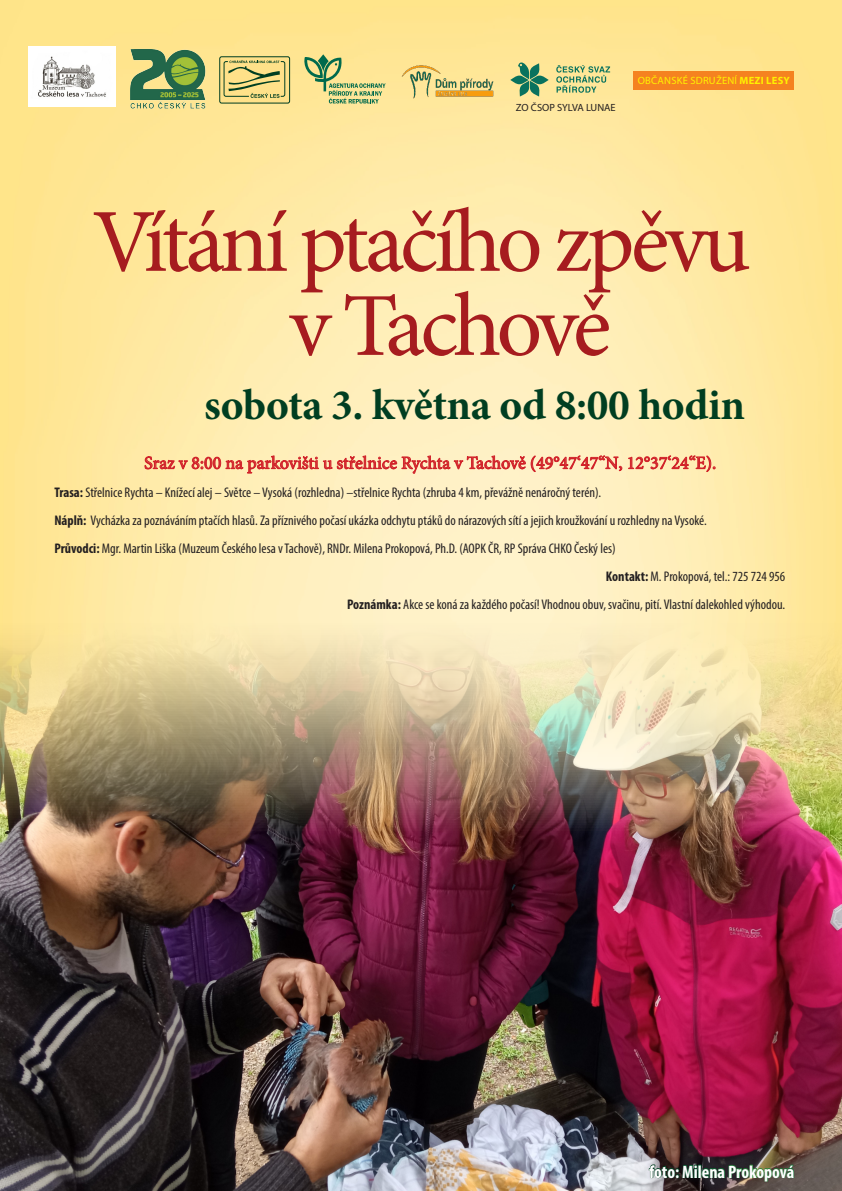
<style>
.page{position:relative;width:842px;height:1191px;background:#fff}
.page>*{position:absolute;margin:0;border:0;box-sizing:border-box;transform-origin:0 0}
.Styl_odstavce1{font:90px "Minion Pro";letter-spacing:-.05em;color:#a61c1f}
.t1{font:700 43.5px "Minion Pro";letter-spacing:-.01em;color:#003e21}
.t2{font:18px "Minion Pro";letter-spacing:-.005em;color:#d1232a}
.t3{font:700 condensed 18px "Myriad Pro";color:#fff}
.t4{font:condensed 14px "Myriad Pro";color:#231f20}
.podnadpis_v_textu{font:10.6px "Myriad Pro";letter-spacing:.02em;color:#fff101}
.t5{font:10.5px "Myriad Pro";color:#231f20}
.s1{font-weight:700}
</style>
<div class="page">
<img style="left:0;top:0;width:842px;height:622px">
<svg style="left:144px;top:454px;width:572px;height:20px;background:#f3bc98"></svg>
<img style="left:0;top:622px;width:842px;height:569px">
<div style="left:634px;top:71px;width:160px;height:19px;background:#f58220"></div>
<div style="left:220px;top:57px;width:70px;height:46px;background:#ffe189;border-radius:2px"></div>
<div style="left:219px;top:57px;width:71px;height:46px;border:1px solid #003e21;border-radius:2px"></div>
<svg style="left:223px;top:60px;width:62px;height:38px"></svg>
<svg style="left:303px;top:54px;width:75px;height:49px;background:#c8cb85"></svg>
<svg style="left:510px;top:62px;width:39px;height:35px"></svg>
<svg style="left:556px;top:65px;width:54px;height:28px;background:#bdc788"></svg>
<img style="left:378px;top:21px;width:121px;height:116px">
<img style="left:648px;top:1162px;width:147px;height:29px">
<img style="left:28px;top:46px;width:83px;height:61px">
<img style="left:111px;top:34px;width:99px;height:88px">
<p class="t5" style="left:516px;top:101px;width:101px">ZO ČSOP SYLVA LUNAE</p>
<p class="podnadpis_v_textu" style="left:638px;top:74px;width:154px">OBČANSKÉ SDRUŽENÍ <span class="s1">MEZI LESY</span></p>
<p class="Styl_odstavce1" style="left:92px;top:182px;width:660px">Vítání ptačího zpěvu</p>
<p class="Styl_odstavce1" style="left:289px;top:266px;width:323px">v Tachově</p>
<p class="t1" style="left:204px;top:374px;width:542px">sobota 3. května od 8:00 hodin</p>
<p class="t2" style="left:144px;top:451px;width:573px">Sraz v 8:00 na parkovišti u střelnice Rychta v Tachově (49°47‘47“N, 12°37‘24“E).</p>
<p class="t4" style="left:54px;top:483px;width:548px"><span class="s1">Trasa:</span> Střelnice Rychta – Knížecí alej – Světce – Vysoká (rozhledna) –střelnice Rychta (zhruba 4 km, převážně nenáročný terén).</p>
<p class="t4" style="left:54px;top:511px;width:654px"><span class="s1">Náplň:</span> Vycházka za poznáváním ptačích hlasů. Za příznivého počasí ukázka odchytu ptáků do nárazových sítí a jejich kroužkování u rozhledny na Vysoké.</p>
<p class="t4" style="left:54px;top:539px;width:563px"><span class="s1">Průvodci:</span> Mgr. Martin Liška (Muzeum Českého lesa v Tachově), RNDr. Milena Prokopová, Ph.D. (AOPK ČR, RP Správa CHKO Český les)</p>
<p class="t4" style="left:606px;top:567px;width:181px"><span class="s1">Kontakt:</span> M. Prokopová, tel.: 725 724 956</p>
<p class="t4" style="left:347px;top:595px;width:440px"><span class="s1">Poznámka:</span> Akce se koná za každého počasí! Vhodnou obuv, svačinu, pití. Vlastní dalekohled výhodou.</p>
<p class="t3" style="left:649px;top:1160px;width:147px">foto: Milena Prokopová</p>
</div>
